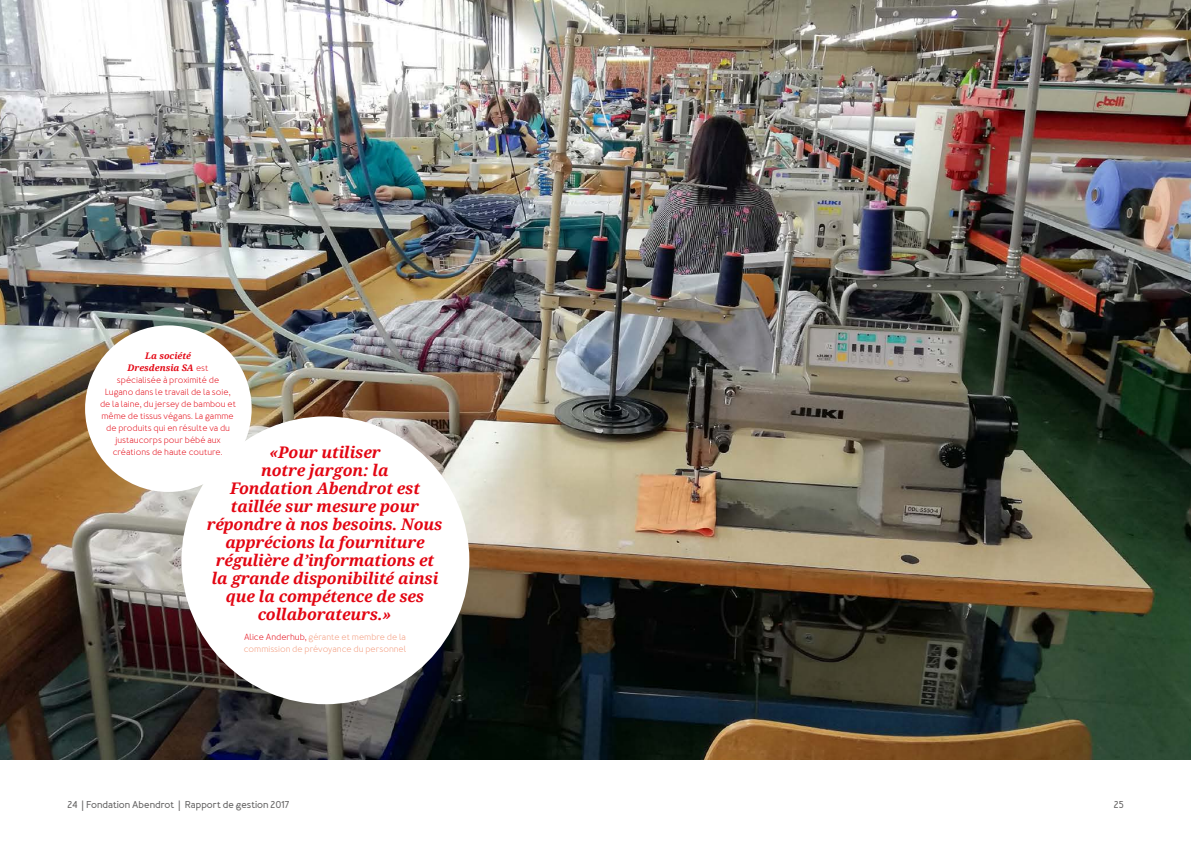
<style>
.page{position:relative;width:1191px;height:842px;background:#fff}
.page>*{position:absolute;margin:0;border:0;box-sizing:border-box;transform-origin:0 0}
.t1{font:italic 700 16px/18px "Noto Serif";letter-spacing:-.01em;color:#e30613;text-align:center}
.t2{font:700 10px "Merlo Round";color:#646363}
.t3{font:9px/12px "Merlo Round";color:#e30613;text-align:center}
.t4{font:9px/12px "Merlo Round";color:#f3997b}
.t5{font:italic 700 9px/12px "Noto Serif";color:#e30613;text-align:center}
.s1{font-family:"Merlo Round";font-weight:400;font-style:normal}
.s2{color:#e30613}
</style>
<div class="page">
<img style="left:0;top:0;width:1191px;height:759px">
<div style="left:181px;top:416px;width:288px;height:288px;background:#fff;border-radius:50%"></div>
<div style="left:85px;top:325px;width:167px;height:167px;background:#fff;border-radius:50%"></div>
<p class="t5" style="left:128px;top:349px;width:83px">La société<br>Dresdensia SA <span class="s1">est</span></p>
<p class="t3" style="left:100px;top:374px;width:138px">spécialisée à proximité de<br>Lugano dans le travail de la soie, de la laine, du jersey de bambou et même de tissus végans. La gamme de produits qui en résulte va du justaucorps pour bébé aux créations de haute couture.</p>
<p class="t1" style="left:207px;top:443px;width:237px">«Pour utiliser<br>notre jargon: la<br>Fondation Abendrot est taillée sur mesure pour répondre à nos besoins. Nous apprécions la fourniture régulière d’informations et la grande disponibilité ainsi que la compétence de ses collaborateurs.»</p>
<p class="t4" style="left:244px;top:631px;width:164px"><span class="s2">Alice Anderhub,</span> gérante et membre de la commission de prévoyance du personnel</p>
<p class="t2" style="left:68px;top:799px;width:223px">24 | Fondation Abendrot | Rapport de gestion 2017</p>
<p class="t2" style="left:1114px;top:799px;width:11px">25</p>
</div>
